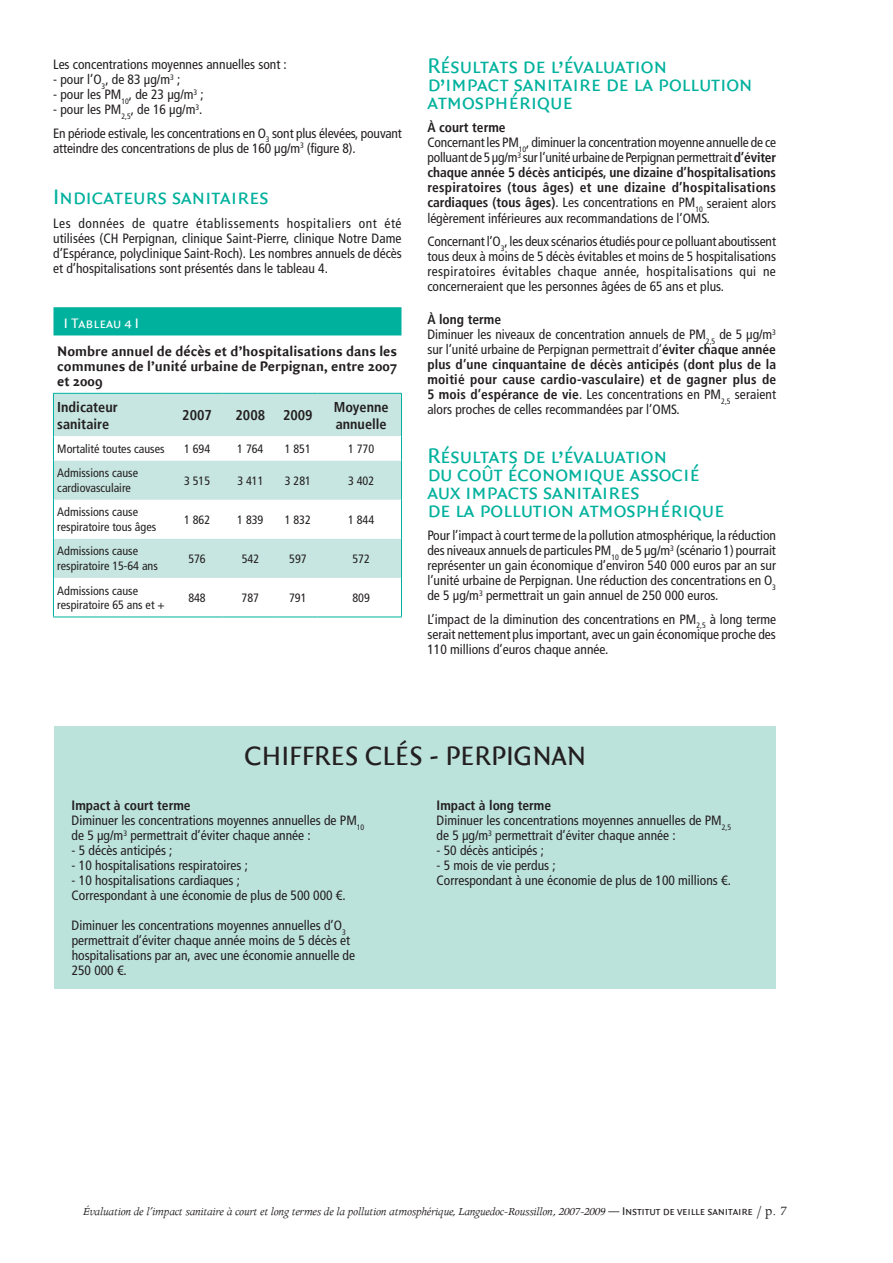
<style>
.page{position:relative;width:893px;height:1263px;background:#fff}
.page>*{position:absolute;margin:0;border:0;box-sizing:border-box;transform-origin:0 0}
.t1{font:28.5px "Quadraat Sans Caps";color:#231f20}
.t2{font:22.5px/18px "Quadraat Sans Caps";letter-spacing:-.01em;color:#00b19d}
.t3{font:700 14.85px/14.9px "Quadraat Sans";color:#231f20;text-align:justify}
.t4{font:14.85px "Quadraat Sans Caps";color:#fff}
.t5{font:700 condensed 14.25px/17.1px "Frutiger";color:#231f20}
.t6{font:condensed 13.5px/15px "Frutiger";color:#231f20}
.t7{font:condensed 12.15px/14.7px "Frutiger";color:#231f20}
.t8{font:italic 12px "Apollo";letter-spacing:-.015em;color:#231f20}
.s1{font-weight:700}
.s2{font-family:"Quadraat Sans Caps";font-style:normal}
.s3{font-style:normal;font-size:14.25px}
.s4{font-size:14.25px}
</style>
<div class="page">
<div style="left:53px;top:307px;width:348px;height:28px;background:#00b19d"></div>
<svg style="left:54px;top:616px;width:347px;height:1px"></svg>
<svg style="left:53px;top:393px;width:349px;height:185px"></svg>
<hr style="left:53px;top:500px;width:1px;height:39px;background:#00b19d">
<hr style="left:53px;top:578px;width:1px;height:39px;background:#00b19d">
<hr style="left:401px;top:578px;width:1px;height:39px;background:#00b19d">
<hr style="left:53px;top:617px;width:115px;height:1px;background:#00b19d">
<hr style="left:168px;top:617px;width:54px;height:1px;background:#00b19d">
<hr style="left:222px;top:617px;width:53px;height:1px;background:#00b19d">
<hr style="left:275px;top:617px;width:42px;height:1px;background:#00b19d">
<hr style="left:317px;top:617px;width:85px;height:1px;background:#00b19d">
<div style="left:54px;top:726px;width:721px;height:263px;background:#bce2dc"></div>
<p class="t6" style="left:53px;top:58px;width:235px">Les concentrations moyennes annuelles sont :</p>
<p class="t6" style="left:53px;top:73px;width:129px">- pour l’O<sub>3</sub>, de 83 µg/m<sup>3</sup> ;</p>
<p class="t6" style="left:53px;top:88px;width:152px">- pour les PM<sub>10</sub>, de 23 µg/m<sup>3</sup> ;</p>
<p class="t6" style="left:53px;top:99px;width:350px;line-height:23.5px">- pour les PM<sub>2,5</sub>, de 16 µg/m<sup>3</sup>.<br>En période estivale, les concentrations en O<sub>3</sub> sont plus élevées, pouvant</p>
<p class="t6" style="left:53px;top:142px;width:304px">atteindre des concentrations de plus de 160 µg/m<sup>3</sup> (figure 8).</p>
<h2 class="t2" style="left:53px;top:187px;width:217px">Indicateurs sanitaires</h2>
<p class="t6" style="left:53px;top:216px;width:350px;text-align:justify">Les données de quatre établissements hospitaliers ont été utilisées (CH Perpignan, clinique Saint-Pierre, clinique Notre Dame d’Espérance, polyclinique Saint-Roch). Les nombres annuels de décès et d’hospitalisations sont présentés dans le tableau 4.</p>
<p class="t4" style="left:64px;top:315px;width:77px">I Tableau 4 I</p>
<p class="t3" style="left:57px;top:344px;width:341px">Nombre annuel de décès et d’hospitalisations dans les communes de l’unité urbaine de Perpignan, entre 2007 et 2009</p>
<p class="t5" style="left:57px;top:399px;width:62px">Indicateur sanitaire</p>
<p class="t5" style="left:182px;top:408px;width:31px">2007</p>
<p class="t5" style="left:236px;top:408px;width:31px">2008</p>
<p class="t5" style="left:283px;top:408px;width:31px">2009</p>
<p class="t5" style="left:334px;top:399px;width:56px">Moyenne annuelle</p>
<p class="t7" style="left:57px;top:442px;width:109px">Mortalité toutes causes</p>
<p class="t7" style="left:184px;top:442px;width:28px">1 694</p>
<p class="t7" style="left:237px;top:442px;width:28px">1 764</p>
<p class="t7" style="left:285px;top:442px;width:28px">1 851</p>
<p class="t7" style="left:348px;top:442px;width:28px">1 770</p>
<p class="t7" style="left:57px;top:467px;width:82px">Admissions cause cardiovasculaire</p>
<p class="t7" style="left:184px;top:474px;width:28px">3 515</p>
<p class="t7" style="left:237px;top:474px;width:28px">3 411</p>
<p class="t7" style="left:285px;top:474px;width:28px">3 281</p>
<p class="t7" style="left:348px;top:474px;width:28px">3 402</p>
<p class="t7" style="left:57px;top:506px;width:100px">Admissions cause respiratoire tous âges</p>
<p class="t7" style="left:184px;top:513px;width:28px">1 862</p>
<p class="t7" style="left:237px;top:513px;width:28px">1 839</p>
<p class="t7" style="left:285px;top:513px;width:28px">1 832</p>
<p class="t7" style="left:348px;top:513px;width:28px">1 844</p>
<p class="t7" style="left:57px;top:545px;width:102px">Admissions cause respiratoire 15-64 ans</p>
<p class="t7" style="left:188px;top:552px;width:19px">576</p>
<p class="t7" style="left:242px;top:552px;width:19px">542</p>
<p class="t7" style="left:289px;top:552px;width:19px">597</p>
<p class="t7" style="left:352px;top:552px;width:19px">572</p>
<p class="t7" style="left:57px;top:584px;width:109px">Admissions cause respiratoire 65 ans et +</p>
<p class="t7" style="left:188px;top:591px;width:19px">848</p>
<p class="t7" style="left:242px;top:591px;width:19px">787</p>
<p class="t7" style="left:289px;top:591px;width:19px">791</p>
<p class="t7" style="left:352px;top:591px;width:19px">809</p>
<h2 class="t2" style="left:427px;top:56px;width:327px">Résultats de l’évaluation d’impact sanitaire de la pollution atmosphérique</h2>
<p class="t6" style="left:427px;top:121px;width:350px"><span class="s1">À court terme<br></span>Concernant les PM<sub>10</sub>, diminuer la concentration moyenne annuelle de ce polluant de 5 µg/m<sup>3</sup> sur l’unité urbaine de Perpignan permettrait <span class="s1">d’éviter chaque année 5 décès anticipés, une dizaine d’hospitalisations respiratoires (tous âges) et une dizaine d’hospitalisations cardiaques (tous âges)</span>. Les concentrations en PM<sub>10</sub> seraient alors légèrement inférieures aux recommandations de l’OMS.</p>
<p class="t6" style="left:427px;top:235px;width:350px;text-align:justify">Concernant l’O<sub>3</sub>, les deux scénarios étudiés pour ce polluant aboutissent tous deux à moins de 5 décès évitables et moins de 5 hospitalisations respiratoires évitables chaque année, hospitalisations qui ne concerneraient que les personnes âgées de 65 ans et plus.</p>
<p class="t6" style="left:427px;top:313px;width:350px"><span class="s1">À long terme<br></span>Diminuer les niveaux de concentration annuels de PM<sub>2,5</sub> de 5 µg/m<sup>3 </sup>sur l’unité urbaine de Perpignan permettrait d’<span class="s1">éviter chaque année plus d’une cinquantaine de décès anticipés (dont plus de la moitié pour cause cardio-vasculaire) et de gagner plus de 5 mois d’espérance de vie</span>. Les concentrations en PM<sub>2,5</sub> seraient alors proches de celles recommandées par l’OMS.</p>
<h2 class="t2" style="left:427px;top:446px;width:298px">Résultats de l’évaluation<br>du coût économique associé aux impacts sanitaires<br>de la pollution atmosphérique</h2>
<p class="t6" style="left:427px;top:529px;width:350px;text-align:justify">Pour l’impact à court terme de la pollution atmosphérique, la réduction des niveaux annuels de particules PM<sub>10</sub> de 5 µg/m<sup>3</sup> (scénario 1) pourrait représenter un gain économique d’environ 540 000 euros par an sur l’unité urbaine de Perpignan. Une réduction des concentrations en O<sub>3 </sub>de 5 µg/m<sup>3</sup> permettrait un gain annuel de 250 000 euros.</p>
<p class="t6" style="left:427px;top:613px;width:350px;text-align:justify">L’impact de la diminution des concentrations en PM<sub>2,5</sub> à long terme serait nettement plus important, avec un gain économique proche des 110 millions d’euros chaque année.</p>
<h1 class="t1" style="left:244px;top:740px;width:343px">CHIFFRES CLÉS - PERPIGNAN</h1>
<p class="t6" style="left:72px;top:799px;width:294px"><span class="s1">Impact à court terme<br></span>Diminuer les concentrations moyennes annuelles de PM<sub>10 </sub>de 5 µg/m<sup>3</sup> permettrait d’éviter chaque année :</p>
<p class="t6" style="left:72px;top:844px;width:102px">- 5 décès anticipés ;</p>
<p class="t6" style="left:72px;top:859px;width:178px">- 10 hospitalisations respiratoires ;</p>
<p class="t6" style="left:72px;top:874px;width:275px">- 10 hospitalisations cardiaques ;<br>Correspondant à une économie de plus de 500 000 €.</p>
<p class="t6" style="left:72px;top:919px;width:285px">Diminuer les concentrations moyennes annuelles d’O<sub>3 </sub>permettrait d’éviter chaque année moins de 5 décès et hospitalisations par an, avec une économie annuelle de 250 000 €.</p>
<p class="t6" style="left:437px;top:799px;width:296px"><span class="s1">Impact à long terme<br></span>Diminuer les concentrations moyennes annuelles de PM<sub>2,5 </sub>de 5 µg/m<sup>3</sup> permettrait d’éviter chaque année :</p>
<p class="t6" style="left:437px;top:844px;width:109px">- 50 décès anticipés ;</p>
<p class="t6" style="left:437px;top:859px;width:296px">- 5 mois de vie perdus ;<br>Correspondant à une économie de plus de 100 millions €.</p>
<p class="t8" style="left:83px;top:1206px;width:705px">Évaluation de l’impact sanitaire à court et long termes de la pollution atmosphérique, Languedoc-Roussillon, 2007-2009 <span class="s2">— Institut de veille sanitaire</span> <span class="s3">/ p.</span> <span class="s4">7</span></p>
</div>
